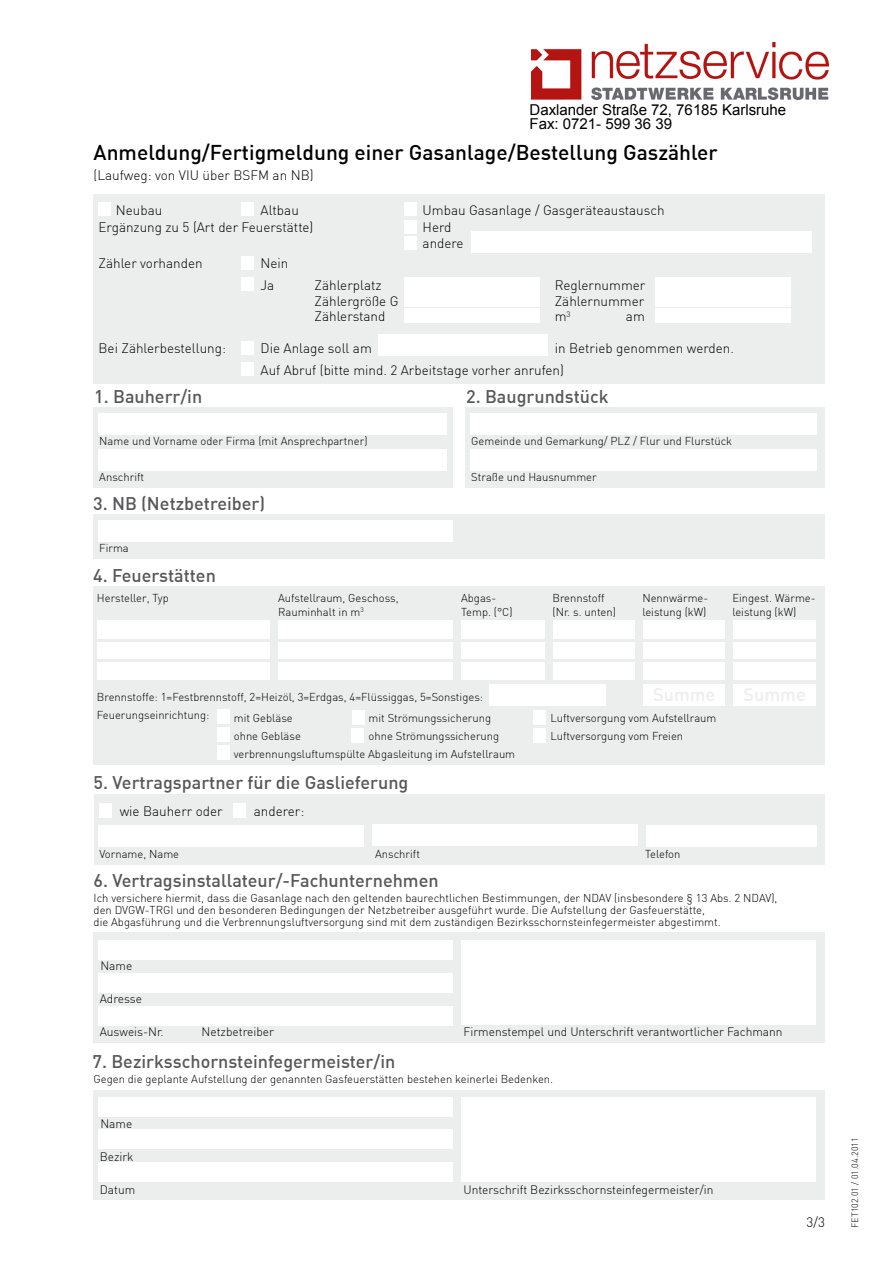
<style>
.page{position:relative;width:893px;height:1263px;background:#fff}
.page>*{position:absolute;margin:0;border:0;box-sizing:border-box;transform-origin:0 0}
.t1{font:500 21px "DIN";color:#000}
.t2{font:500 18px "DIN";color:#58585a}
.t3{font:15px/13.8px "Arial";color:#000}
.t4{font:300 13.5px/21.8px "DIN";color:#000}
.t5{font:300 12px "DIN";color:#000}
.t6{font:300 11.25px/13.5px "DIN";color:#000}
.t7{font:300 9px "DIN";color:#000}
</style>
<div class="page">
<div style="left:94px;top:195px;width:731px;height:189px;background:#eceded"></div>
<div style="left:241px;top:202px;width:12px;height:14px;background:#fff"></div>
<div style="left:404px;top:236px;width:12px;height:14px;background:#fff"></div>
<div style="left:241px;top:256px;width:12px;height:14px;background:#fff"></div>
<div style="left:241px;top:277px;width:12px;height:14px;background:#fff"></div>
<div style="left:404px;top:202px;width:12px;height:14px;background:#fff"></div>
<div style="left:471px;top:231px;width:340px;height:22px;background:#fff"></div>
<div style="left:99px;top:202px;width:12px;height:14px;background:#fff"></div>
<div style="left:404px;top:277px;width:136px;height:14px;background:#fff"></div>
<div style="left:404px;top:220px;width:12px;height:14px;background:#fff"></div>
<div style="left:404px;top:292px;width:136px;height:15px;background:#fff"></div>
<div style="left:404px;top:308px;width:136px;height:15px;background:#fff"></div>
<div style="left:241px;top:341px;width:13px;height:13px;background:#fff"></div>
<div style="left:241px;top:362px;width:13px;height:14px;background:#fff"></div>
<div style="left:655px;top:277px;width:136px;height:14px;background:#fff"></div>
<div style="left:655px;top:292px;width:136px;height:15px;background:#fff"></div>
<div style="left:655px;top:308px;width:136px;height:14px;background:#fff"></div>
<div style="left:378px;top:334px;width:170px;height:22px;background:#fff"></div>
<div style="left:94px;top:407px;width:359px;height:81px;background:#eceded"></div>
<div style="left:98px;top:413px;width:348px;height:22px;background:#fff"></div>
<div style="left:98px;top:449px;width:348px;height:22px;background:#fff"></div>
<div style="left:94px;top:515px;width:731px;height:44px;background:#eceded"></div>
<div style="left:99px;top:520px;width:354px;height:22px;background:#fff"></div>
<div style="left:465px;top:407px;width:360px;height:81px;background:#eceded"></div>
<div style="left:470px;top:413px;width:347px;height:22px;background:#fff"></div>
<div style="left:470px;top:449px;width:347px;height:22px;background:#fff"></div>
<div style="left:94px;top:586px;width:731px;height:179px;background:#eceded"></div>
<div style="left:97px;top:621px;width:719px;height:59px;background:#fff"></div>
<div style="left:271px;top:616px;width:7px;height:75px;background:#eceded"></div>
<hr style="left:97px;top:639px;width:727px;height:3px;background:#eceded">
<hr style="left:96px;top:659px;width:728px;height:3px;background:#eceded">
<div style="left:454px;top:616px;width:7px;height:76px;background:#eceded"></div>
<div style="left:545px;top:617px;width:7px;height:74px;background:#eceded"></div>
<div style="left:489px;top:685px;width:327px;height:21px;background:#fff"></div>
<div style="left:217px;top:709px;width:13px;height:14px;background:#fff"></div>
<div style="left:217px;top:727px;width:12px;height:14px;background:#fff"></div>
<div style="left:217px;top:745px;width:13px;height:14px;background:#fff"></div>
<div style="left:352px;top:710px;width:12px;height:15px;background:#fff"></div>
<div style="left:352px;top:729px;width:12px;height:14px;background:#fff"></div>
<div style="left:534px;top:711px;width:12px;height:14px;background:#fff"></div>
<div style="left:533px;top:729px;width:13px;height:14px;background:#fff"></div>
<div style="left:94px;top:794px;width:730px;height:70px;background:#eceded"></div>
<div style="left:98px;top:825px;width:266px;height:21px;background:#fff"></div>
<div style="left:99px;top:803px;width:12px;height:15px;background:#fff"></div>
<div style="left:233px;top:803px;width:12px;height:14px;background:#fff"></div>
<div style="left:372px;top:825px;width:266px;height:21px;background:#fff"></div>
<div style="left:646px;top:825px;width:171px;height:21px;background:#fff"></div>
<div style="left:94px;top:932px;width:731px;height:111px;background:#eceded"></div>
<div style="left:462px;top:940px;width:354px;height:85px;background:#fff"></div>
<div style="left:98px;top:940px;width:354px;height:20px;background:#fff"></div>
<div style="left:98px;top:973px;width:354px;height:19px;background:#fff"></div>
<div style="left:98px;top:1006px;width:354px;height:19px;background:#fff"></div>
<div style="left:94px;top:1090px;width:731px;height:109px;background:#eceded"></div>
<div style="left:462px;top:1097px;width:354px;height:85px;background:#fff"></div>
<div style="left:99px;top:1097px;width:354px;height:19px;background:#fff"></div>
<div style="left:99px;top:1130px;width:354px;height:19px;background:#fff"></div>
<div style="left:99px;top:1163px;width:354px;height:19px;background:#fff"></div>
<div style="left:726px;top:619px;width:7px;height:89px;background:#eceded"></div>
<div style="left:635px;top:617px;width:7px;height:91px;background:#eceded"></div>
<div style="left:606px;top:683px;width:29px;height:25px;background:#eceded"></div>
<img style="left:531px;top:42px;width:298px;height:58px">
<h3 class="t3" style="left:529px;top:103px;width:258px">Daxlander Straße 72, 76185 Karlsruhe<br>Fax: 0721- 599 36 39</h3>
<h1 class="t1" style="left:94px;top:139px;width:626px">Anmeldung/Fertigmeldung einer Gasanlage/Bestellung Gaszähler</h1>
<p class="t4" style="left:94px;top:164px;width:221px">(Laufweg: von VIU über BSFM an NB)</p>
<p class="t4" style="left:116px;top:200px;width:48px">Neubau</p>
<p class="t4" style="left:261px;top:200px;width:40px">Altbau</p>
<p class="t4" style="left:423px;top:200px;width:244px">Umbau Gasanlage / Gasgeräteaustausch</p>
<p class="t4" style="left:99px;top:216px;width:216px">Ergänzung zu 5 (Art der Feuerstätte)</p>
<p class="t4" style="left:423px;top:219px;width:43px;line-height:15.8px">Herd andere</p>
<p class="t4" style="left:99px;top:252px;width:106px">Zähler vorhanden</p>
<p class="t4" style="left:261px;top:252px;width:29px">Nein<br>Ja</p>
<p class="t4" style="left:315px;top:274px;width:69px">Zählerplatz</p>
<p class="t4" style="left:555px;top:274px;width:92px">Reglernummer</p>
<p class="t4" style="left:315px;top:290px;width:85px">Zählergröße G</p>
<p class="t4" style="left:555px;top:290px;width:91px">Zählernummer</p>
<p class="t4" style="left:315px;top:306px;width:72px">Zählerstand</p>
<p class="t4" style="left:555px;top:306px;width:17px">m<sup>3</sup></p>
<p class="t4" style="left:626px;top:306px;width:20px">am</p>
<p class="t4" style="left:99px;top:337px;width:129px">Bei Zählerbestellung:</p>
<p class="t4" style="left:261px;top:337px;width:113px">Die Anlage soll am</p>
<p class="t4" style="left:261px;top:337px;width:475px;text-indent:294px">in Betrieb genommen werden.<br>Auf Abruf (bitte mind. 2 Arbeitstage vorher anrufen)</p>
<h2 class="t2" style="left:94px;top:385px;width:110px">1. Bauherr/in</h2>
<p class="t6" style="left:99px;top:435px;width:270px">Name und Vorname oder Firma (mit Ansprechpartner)</p>
<p class="t6" style="left:99px;top:471px;width:46px">Anschrift</p>
<h2 class="t2" style="left:93px;top:492px;width:174px">3. NB (Netzbetreiber)</h2>
<p class="t6" style="left:99px;top:542px;width:31px">Firma</p>
<h2 class="t2" style="left:466px;top:385px;width:144px">2. Baugrundstück</h2>
<p class="t6" style="left:471px;top:435px;width:262px">Gemeinde und Gemarkung/ PLZ / Flur und Flurstück</p>
<p class="t6" style="left:471px;top:471px;width:127px">Straße und Hausnummer</p>
<h2 class="t2" style="left:93px;top:563px;width:124px">4. Feuerstätten</h2>
<p class="t6" style="left:97px;top:591px;width:73px">Hersteller, Typ</p>
<p class="t6" style="left:278px;top:591px;width:122px">Aufstellraum, Geschoss,<br>Rauminhalt in m<sup>3</sup></p>
<p class="t6" style="left:732px;top:591px;width:85px">Eingest. Wärme&shy;leistung (kW)</p>
<p class="t6" style="left:461px;top:591px;width:53px">Abgas-<br>Temp. (°C)</p>
<p class="t6" style="left:552px;top:591px;width:65px">Brennstoff (Nr. s. unten)</p>
<p class="t6" style="left:642px;top:591px;width:67px">Nennwärme&shy;leistung (kW)</p>
<p class="t6" style="left:234px;top:686px;width:251px;line-height:20.7px;text-indent:-137px">Brennstoffe: 1=Festbrennstoff, 2=Heizöl, 3=Erdgas, 4=Flüssiggas, 5=Sonstiges: mit Gebläse</p>
<p class="t6" style="left:234px;top:726px;width:283px;line-height:18px">ohne Gebläse<br>verbrennungsluftumspülte Abgasleitung im Aufstellraum</p>
<p class="t6" style="left:97px;top:709px;width:114px">Feuerungseinrichtung:</p>
<p class="t6" style="left:368px;top:709px;width:132px;line-height:18px">mit Strömungssicherung ohne Strömungssicherung</p>
<p class="t6" style="left:550px;top:709px;width:167px;line-height:18px">Luftversorgung vom Aufstellraum<br>Luftversorgung vom Freien</p>
<h2 class="t2" style="left:94px;top:771px;width:316px">5. Vertragspartner für die Gaslieferung</h2>
<p class="t4" style="left:120px;top:800px;width:105px">wie Bauherr oder</p>
<p class="t4" style="left:254px;top:800px;width:52px">anderer:</p>
<p class="t6" style="left:99px;top:847px;width:81px">Vorname, Name</p>
<p class="t6" style="left:375px;top:847px;width:46px">Anschrift</p>
<p class="t6" style="left:645px;top:847px;width:37px">Telefon</p>
<h2 class="t2" style="left:94px;top:869px;width:347px">6. Vertragsinstallateur/-Fachunternehmen</h2>
<p class="t6" style="left:94px;top:892px;width:685px;line-height:12px">Ich versichere hiermit, dass die Gasanlage nach den geltenden baurechtlichen Bestimmungen, der NDAV (insbesondere § 13 Abs. 2 NDAV), den DVGW-TRGI und den besonderen Bedingungen der Netzbetreiber ausgeführt wurde. Die Aufstellung der Gasfeuerstätte,<br>die Abgasführung und die Verbrennungsluftversorgung sind mit dem zuständigen Bezirksschornsteinfegermeister abgestimmt.</p>
<p class="t5" style="left:100px;top:958px;width:33px">Name</p>
<p class="t5" style="left:100px;top:991px;width:44px">Adresse</p>
<p class="t5" style="left:100px;top:1024px;width:66px">Ausweis-Nr.</p>
<p class="t5" style="left:202px;top:1024px;width:74px">Netzbetreiber</p>
<p class="t5" style="left:463px;top:1024px;width:321px">Firmenstempel und Unterschrift verantwortlicher Fachmann</p>
<h2 class="t2" style="left:92px;top:1050px;width:304px">7. Bezirksschornsteinfegermeister/in</h2>
<p class="t6" style="left:94px;top:1073px;width:461px">Gegen die geplante Aufstellung der genannten Gasfeuerstätten bestehen keinerlei Bedenken.</p>
<p class="t5" style="left:100px;top:1116px;width:33px">Name</p>
<p class="t5" style="left:100px;top:1149px;width:35px">Bezirk</p>
<p class="t5" style="left:100px;top:1182px;width:37px">Datum</p>
<p class="t5" style="left:463px;top:1182px;width:251px">Unterschrift Bezirksschornsteinfegermeister/in</p>
<p class="t4" style="left:806px;top:1211px;width:20px">3/3</p>
<p class="t7" style="left:849px;top:1228px;width:92px;rotate:-90deg">FET102.01 / 01.04.2011</p>
</div>
